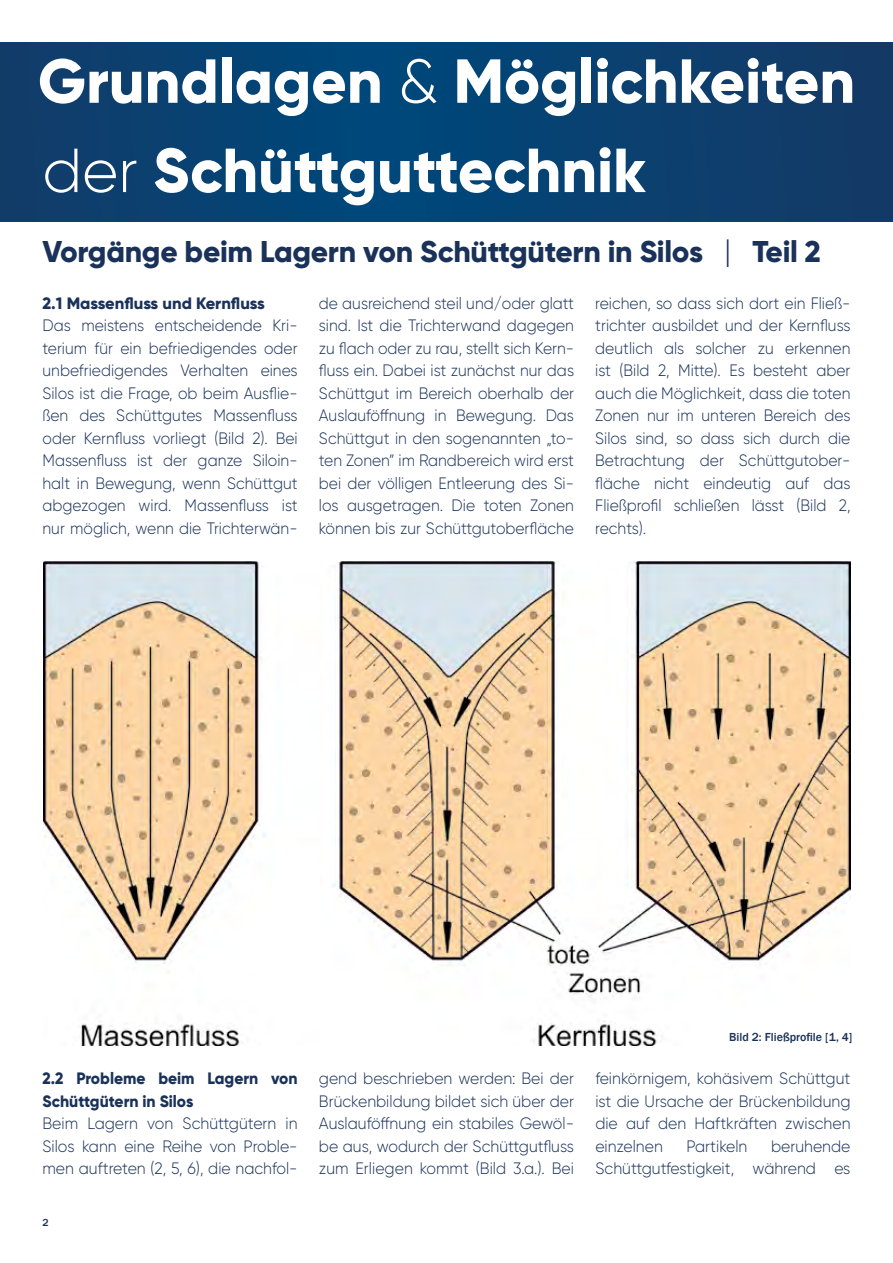
<style>
.page{position:relative;width:893px;height:1263px;background:#fff}
.page>*{position:absolute;margin:0;border:0;box-sizing:border-box;transform-origin:0 0}
.t1{font:800 62.1px/89.2px "Gilroy";color:#fff}
.t2{font:800 30px "Gilroy";letter-spacing:-.01em;color:#1a3259}
.t3{font:300 16.5px/22.5px "Gilroy";color:#1a3259;text-align:justify;scale:.94 1}
.t4{font:300 16.5px/22.5px "Gilroy";color:#1a3259;text-align:justify;scale:.95 1}
.t5{font:800 16.5px/22.5px "Gilroy";color:#1a3259;scale:.95 1}
.t6{font:800 16.5px "Gilroy";color:#1a3259}
.t7{font:500 12px "Franklin Gothic";color:#1a3259}
.t8{font:500 10.5px "Franklin Gothic";color:#1a3259}
.s1{font-weight:300}
</style>
<div class="page">
<div style="left:0;top:43px;width:893px;height:178px;background:#0a4170"></div>
<img style="left:44px;top:561px;width:806px;height:484px">
<h1 class="t1" style="left:38px;top:36px;width:819px">Grundlagen <span class="s1">&amp;</span> Möglichkeiten <span class="s1">der</span> Schüttguttechnik</h1>
<h2 class="t2" style="left:43px;top:233px;width:780px">Vorgänge beim Lagern von Schüttgütern in Silos <span class="s1">|</span> Teil 2</h2>
<p class="t6" style="left:43px;top:292px;width:224px">2.1 Massenfluss und Kernfluss</p>
<p class="t3" style="left:43px;top:314px;width:273px">Das meistens entscheidende Kri&shy;terium für ein befriedigendes oder unbefriedigendes Verhalten eines Silos ist die Frage, ob beim Ausflie&shy;ßen des Schüttgutes Massenfluss oder Kernfluss vorliegt (Bild 2). Bei Massenfluss ist der ganze Siloin&shy;halt in Bewegung, wenn Schüttgut abgezogen wird. Massenfluss ist nur möglich, wenn die Trichterwän-</p>
<p class="t3" style="left:319px;top:291px;width:273px">de ausreichend steil und/oder glatt sind. Ist die Trichterwand dagegen zu flach oder zu rau, stellt sich Kern&shy;fluss ein. Dabei ist zunächst nur das Schüttgut im Bereich oberhalb der Auslauföffnung in Bewegung. Das Schüttgut in den sogenannten „to&shy;ten Zonen” im Randbereich wird erst bei der völligen Entleerung des Si&shy;los ausgetragen. Die toten Zonen können bis zur Schüttgutoberfläche</p>
<p class="t3" style="left:595px;top:291px;width:273px">reichen, so dass sich dort ein Fließ&shy;trichter ausbildet und der Kernfluss deutlich als solcher zu erkennen ist (Bild 2, Mitte). Es besteht aber auch die Möglichkeit, dass die toten Zonen nur im unteren Bereich des Silos sind, so dass sich durch die Betrachtung der Schüttgutober&shy;fläche nicht eindeutig auf das Fließprofil schließen lässt (Bild 2, rechts).</p>
<p class="t5" style="left:43px;top:1067px;width:270px">2.2 Probleme beim Lagern von<br>Schüttgütern in Silos</p>
<p class="t4" style="left:43px;top:1112px;width:270px">Beim Lagern von Schüttgütern in Silos kann eine Reihe von Proble&shy;men auftreten (2, 5, 6), die nachfol-</p>
<p class="t8" style="left:43px;top:1216px;width:8px">2</p>
<p class="t7" style="left:729px;top:1029px;width:125px">Bild 2: Fließprofile [1, 4]</p>
<p class="t4" style="left:319px;top:1067px;width:270px">gend beschrieben werden: Bei der Brückenbildung bildet sich über der Auslauföffnung ein stabiles Gewöl&shy;be aus, wodurch der Schüttgutfluss zum Erliegen kommt (Bild 3.a.). Bei</p>
<p class="t4" style="left:595px;top:1067px;width:270px">feinkörnigem, kohäsivem Schüttgut ist die Ursache der Brückenbildung die auf den Haftkräften zwischen einzelnen</p>
<p class="t4" style="left:686px;top:1134px;width:66px">Partikeln</p>
<p class="t4" style="left:595px;top:1134px;width:270px;text-align:right">beruhende<br>Schüttgutfestigkeit, während es</p>
</div>
